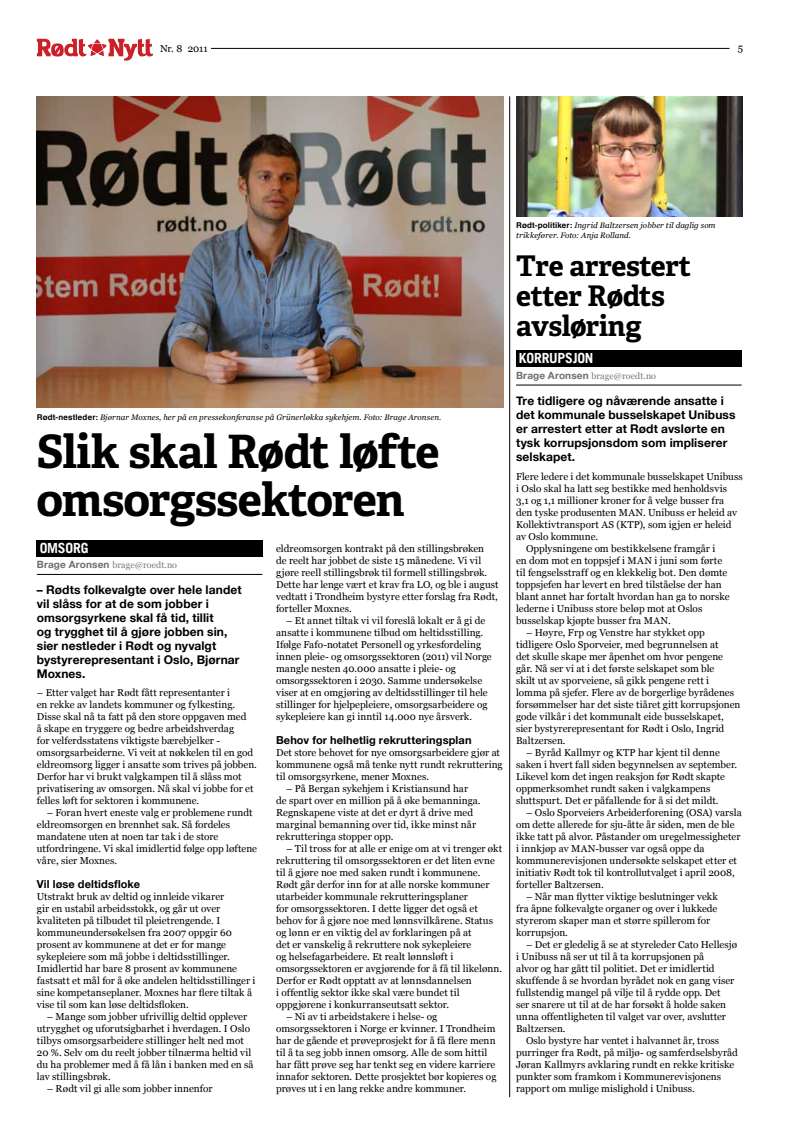
<style>
.page{position:relative;width:794px;height:1134px;background:#fff}
.page>*{position:absolute;margin:0;border:0;box-sizing:border-box;transform-origin:0 0}
.t1{font:700 46px/48px "Adelle Basic";letter-spacing:-.02em;color:#000}
.t2{font:700 28.5px/30px "Adelle Basic";letter-spacing:-.015em;color:#000}
.t3{font:700 14px "Trade Gothic LT";letter-spacing:-.02em;color:#fff}
.t4{font:700 12px/14px "Helvetica Neue";letter-spacing:.005em;color:#000}
.t5{font:700 11px "Helvetica Neue";letter-spacing:.01em;color:#000}
.t6{font:10px/12px "Georgia";color:#000}
.t7{font:9px "Georgia";letter-spacing:.01em;color:#77787b}
.t8{font:italic 8px/10px "Georgia";letter-spacing:.01em;color:#000}
.s1{font-family:"Helvetica";font-weight:700;font-style:normal}
.s2{font-family:"Helvetica Neue";font-weight:700;font-size:10px;color:#6d6e71}
</style>
<div class="page">
<hr style="left:211px;top:48px;width:518px;height:1px;background:#000">
<svg style="left:37px;top:39px;width:116px;height:22px"></svg>
<img style="left:37px;top:96px;width:466px;height:311px">
<div style="left:37px;top:540px;width:226px;height:16px;background:#000"></div>
<hr style="left:37px;top:574px;width:225px;height:1px;background:#000">
<hr style="left:509px;top:96px;width:1px;height:1001px;background:#000">
<img style="left:516px;top:96px;width:226px;height:120px">
<div style="left:516px;top:350px;width:226px;height:16px;background:#000"></div>
<hr style="left:516px;top:385px;width:225px;height:1px;background:#000">
<p class="t6" style="left:160px;top:42px;width:49px">Nr. 8 2011</p>
<p class="t6" style="left:737px;top:42px;width:7px">5</p>
<p class="t8" style="left:516px;top:220px;width:201px"><span class="s1">Rødt-politiker:</span> Ingrid Baltzersen jobber til daglig som trikkefører. Foto: Anja Rolland.</p>
<p class="t8" style="left:37px;top:412px;width:406px"><span class="s1">Rødt-nestleder:</span> Bjørnar Moxnes, her på en pressekonferanse på Grünerløkka sykehjem. Foto: Brage Aronsen.</p>
<h1 class="t1" style="left:37px;top:428px;width:404px">Slik skal Rødt løfte omsorgssektoren</h1>
<h3 class="t3" style="left:40px;top:540px;width:9px">OMSORG</h3>
<p class="t7" style="left:37px;top:560px;width:142px"><span class="s2">Brage Aronsen</span> brage@roedt.no</p>
<p class="t4" style="left:37px;top:583px;width:206px">– Rødts folkevalgte over hele landet vil slåss for at de som jobber i omsorgsyrkene skal få tid, tillit<br>og trygghet til å gjøre jobben sin, sier nestleder i Rødt og nyvalgt bystyrerepresentant i Oslo, Bjørnar<br>Moxnes.</p>
<p class="t6" style="left:37px;top:687px;width:222px">– Etter valget har Rødt fått representanter i<br>en rekke av landets kommuner og fylkesting.<br>Disse skal nå ta fatt på den store oppgaven med<br>å skape en tryggere og bedre arbeidshverdag<br>for velferdsstatens viktigste bærebjelker - omsorgsarbeiderne. Vi veit at nøkkelen til en god eldreomsorg ligger i ansatte som trives på jobben.<br>Derfor har vi brukt valgkampen til å slåss mot privatisering av omsorgen. Nå skal vi jobbe for et felles løft for sektoren i kommunene.</p>
<p class="t6" style="left:37px;top:807px;width:222px;text-indent:10px">– Foran hvert eneste valg er problemene rundt eldreomsorgen en brennhet sak. Så fordeles mandatene uten at noen tar tak i de store utfordringene. Vi skal imidlertid følge opp løftene våre, sier Moxnes.</p>
<p class="t5" style="left:37px;top:877px;width:105px">Vil løse deltidsfloke</p>
<p class="t6" style="left:37px;top:891px;width:220px">Utstrakt bruk av deltid og innleide vikarer<br>gir en ustabil arbeidsstokk, og går ut over kvaliteten på tilbudet til pleietrengende. I kommuneundersøkelsen fra 2007 oppgir 60 prosent av kommunene at det er for mange sykepleiere som må jobbe i deltidsstillinger.<br>Imidlertid har bare 8 prosent av kommunene fastsatt et mål for å øke andelen heltidsstillinger i sine kompetanseplaner. Moxnes har flere tiltak å vise til som kan løse deltidsfloken.</p>
<p class="t6" style="left:37px;top:1011px;width:218px;text-indent:10px">– Mange som jobber ufrivillig deltid opplever utrygghet og uforutsigbarhet i hverdagen. I Oslo tilbys omsorgsarbeidere stillinger helt ned mot 20 %. Selv om du reelt jobber tilnærma heltid vil du ha problemer med å få lån i banken med en så lav stillingsbrøk.</p>
<p class="t6" style="left:47px;top:1083px;width:167px">– Rødt vil gi alle som jobber innenfor</p>
<p class="t6" style="left:276px;top:543px;width:224px">eldreomsorgen kontrakt på den stillingsbrøken<br>de reelt har jobbet de siste 15 månedene. Vi vil gjøre reell stillingsbrøk til formell stillingsbrøk.<br>Dette har lenge vært et krav fra LO, og ble i august vedtatt i Trondheim bystyre etter forslag fra Rødt, forteller Moxnes.</p>
<p class="t6" style="left:276px;top:615px;width:217px;text-indent:10px">– Et annet tiltak vi vil foreslå lokalt er å gi de ansatte i kommunene tilbud om heltidsstilling.<br>Ifølge Fafo-notatet Personell og yrkesfordeling innen pleie- og omsorgssektoren (2011) vil Norge mangle nesten 40.000 ansatte i pleie- og omsorgssektoren i 2030. Samme undersøkelse viser at en omgjøring av deltidsstillinger til hele stillinger for hjelpepleiere, omsorgsarbeidere og sykepleiere kan gi inntil 14.000 nye årsverk.</p>
<p class="t5" style="left:276px;top:733px;width:197px">Behov for helhetlig rekrutteringsplan</p>
<p class="t6" style="left:276px;top:747px;width:228px">Det store behovet for nye omsorgsarbeidere gjør at kommunene også må tenke nytt rundt rekruttering til omsorgsyrkene, mener Moxnes.</p>
<p class="t6" style="left:276px;top:783px;width:206px;text-indent:10px">– På Bergan sykehjem i Kristiansund har de spart over en million på å øke bemanninga.<br>Regnskapene viste at det er dyrt å drive med marginal bemanning over tid, ikke minst når rekrutteringa stopper opp.</p>
<p class="t6" style="left:276px;top:843px;width:228px;text-indent:10px">– Til tross for at alle er enige om at vi trenger økt rekruttering til omsorgssektoren er det liten evne til å gjøre noe med saken rundt i kommunene.<br>Rødt går derfor inn for at alle norske kommuner utarbeider kommunale rekrutteringsplaner<br>for omsorgssektoren. I dette ligger det også et behov for å gjøre noe med lønnsvilkårene. Status og lønn er en viktig del av forklaringen på at<br>det er vanskelig å rekruttere nok sykepleiere<br>og helsefagarbeidere. Et realt lønnsløft i omsorgssektoren er avgjørende for å få til likelønn.<br>Derfor er Rødt opptatt av at lønnsdannelsen<br>i offentlig sektor ikke skal være bundet til oppgjørene i konkurranseutsatt sektor.</p>
<p class="t6" style="left:276px;top:1011px;width:222px;text-indent:10px">– Ni av ti arbeidstakere i helse- og omsorgssektoren i Norge er kvinner. I Trondheim har de gående et prøveprosjekt for å få flere menn til å ta seg jobb innen omsorg. Alle de som hittil har fått prøve seg har tenkt seg en videre karriere innafor sektoren. Dette prosjektet bør kopieres og prøves ut i en lang rekke andre kommuner.</p>
<h2 class="t2" style="left:516px;top:251px;width:176px">Tre arrestert etter Rødts avsløring</h2>
<h3 class="t3" style="left:519px;top:349px;width:76px">KORRUPSJON</h3>
<p class="t7" style="left:516px;top:370px;width:142px"><span class="s2">Brage Aronsen</span> brage@roedt.no</p>
<p class="t4" style="left:516px;top:393px;width:221px">Tre tidligere og nåværende ansatte i det kommunale busselskapet Unibuss er arrestert etter at Rødt avslørte en tysk korrupsjonsdom som impliserer selskapet.</p>
<p class="t6" style="left:516px;top:471px;width:228px">Flere ledere i det kommunale busselskapet Unibuss</p>
<p class="t6" style="left:516px;top:483px;width:212px">i Oslo skal ha latt seg bestikke med henholdsvis</p>
<p class="t6" style="left:516px;top:495px;width:210px">3,1 og 1,1 millioner kroner for å velge busser fra</p>
<p class="t6" style="left:516px;top:507px;width:223px">den tyske produsenten MAN. Unibuss er heleid av</p>
<p class="t6" style="left:516px;top:519px;width:217px">Kollektivtransport AS (KTP), som igjen er heleid</p>
<p class="t6" style="left:516px;top:531px;width:84px">av Oslo kommune.</p>
<p class="t6" style="left:526px;top:543px;width:191px">Opplysningene om bestikkelsene framgår i</p>
<p class="t6" style="left:516px;top:555px;width:208px">en dom mot en toppsjef i MAN i juni som førte</p>
<p class="t6" style="left:516px;top:567px;width:213px">til fengselsstraff og en klekkelig bot. Den dømte</p>
<p class="t6" style="left:516px;top:579px;width:207px">toppsjefen har levert en bred tilståelse der han</p>
<p class="t6" style="left:516px;top:591px;width:215px">blant annet har fortalt hvordan han ga to norske</p>
<p class="t6" style="left:516px;top:603px;width:188px">lederne i Unibuss store beløp mot at Oslos</p>
<p class="t6" style="left:516px;top:615px;width:156px">busselskap kjøpte busser fra MAN.</p>
<p class="t6" style="left:516px;top:627px;width:226px;text-indent:10px">– Høyre, Frp og Venstre har stykket opp tidligere Oslo Sporveier, med begrunnelsen at<br>det skulle skape mer åpenhet om hvor pengene går. Nå ser vi at i det første selskapet som ble<br>skilt ut av sporveiene, så gikk pengene rett i lomma på sjefer. Flere av de borgerlige byrådenes forsømmelser har det siste tiåret gitt korrupsjonen gode vilkår i det kommunalt eide busselskapet, sier bystyrerepresentant for Rødt i Oslo, Ingrid Baltzersen.</p>
<p class="t6" style="left:516px;top:747px;width:223px;text-indent:10px">– Byråd Kallmyr og KTP har kjent til denne saken i hvert fall siden begynnelsen av september.<br>Likevel kom det ingen reaksjon før Rødt skapte oppmerksomhet rundt saken i valgkampens sluttspurt. Det er påfallende for å si det mildt.</p>
<p class="t6" style="left:516px;top:807px;width:227px;text-indent:10px">– Oslo Sporveiers Arbeiderforening (OSA) varsla om dette allerede for sju-åtte år siden, men de ble ikke tatt på alvor. Påstander om uregelmessigheter i innkjøp av MAN-busser var også oppe da kommunerevisjonen undersøkte selskapet etter et initiativ Rødt tok til kontrollutvalget i april 2008, forteller Baltzersen.</p>
<p class="t6" style="left:516px;top:891px;width:203px;text-indent:10px">– Når man flytter viktige beslutninger vekk fra åpne folkevalgte organer og over i lukkede styrerom skaper man et større spillerom for korrupsjon.</p>
<p class="t6" style="left:526px;top:939px;width:212px">– Det er gledelig å se at styreleder Cato Hellesjø</p>
<p class="t6" style="left:516px;top:951px;width:190px">i Unibuss nå ser ut til å ta korrupsjonen på</p>
<p class="t6" style="left:516px;top:963px;width:200px">alvor og har gått til politiet. Det er imidlertid</p>
<p class="t6" style="left:516px;top:975px;width:220px">skuffende å se hvordan byrådet nok en gang viser</p>
<p class="t6" style="left:516px;top:987px;width:206px">fullstendig mangel på vilje til å rydde opp. Det</p>
<p class="t6" style="left:516px;top:999px;width:211px">ser snarere ut til at de har forsøkt å holde saken</p>
<p class="t6" style="left:516px;top:1011px;width:211px">unna offentligheten til valget var over, avslutter</p>
<p class="t6" style="left:516px;top:1023px;width:51px">Baltzersen.</p>
<p class="t6" style="left:526px;top:1035px;width:195px">Oslo bystyre har ventet i halvannet år, tross</p>
<p class="t6" style="left:516px;top:1047px;width:223px">purringer fra Rødt, på miljø- og samferdselsbyråd</p>
<p class="t6" style="left:516px;top:1059px;width:220px">Jøran Kallmyrs avklaring rundt en rekke kritiske</p>
<p class="t6" style="left:516px;top:1071px;width:206px">punkter som framkom i Kommunerevisjonens</p>
<p class="t6" style="left:516px;top:1083px;width:180px">rapport om mulige mislighold i Unibuss.</p>
</div>
